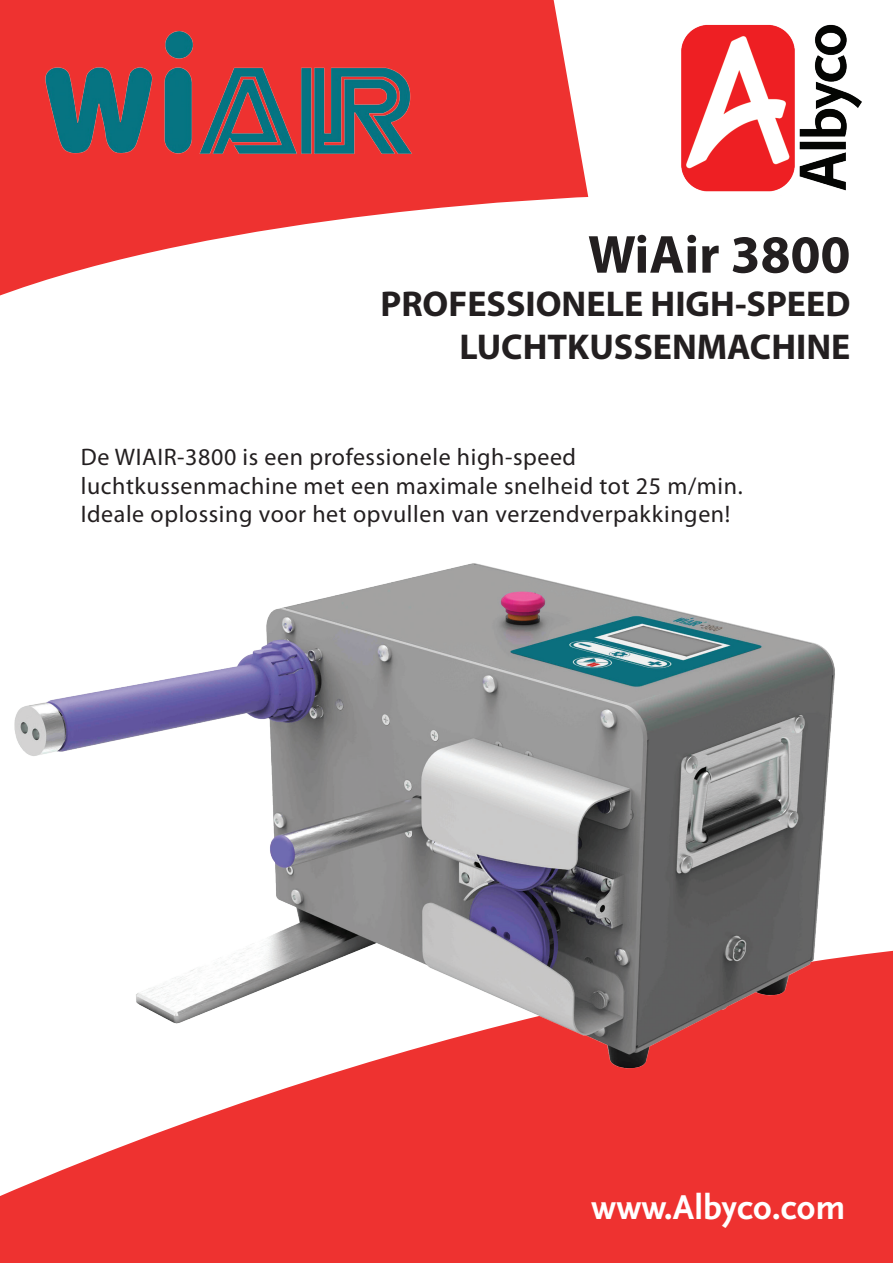
<style>
.page{position:relative;width:893px;height:1263px;background:#fff}
.page>*{position:absolute;margin:0;border:0;box-sizing:border-box;transform-origin:0 0}
.t1{font:700 54px "Myriad Pro";color:#231f20}
.t2{font:700 36px/43.2px "Myriad Pro";color:#231f20;text-align:right}
.t3{font:36px "Scala Sans Bold LF";color:#fff}
.t4{font:24px "Myriad Pro";letter-spacing:.025em;color:#231f20}
</style>
<div class="page">
<svg style="left:0;top:0;width:588px;height:296px;fill:#ee3230"></svg>
<svg style="left:0;top:950px;width:893px;height:313px;background:#ef403e"></svg>
<img style="left:681px;top:24px;width:181px;height:168px">
<img style="left:0;top:563px;width:850px;height:542px">
<img style="left:29px;top:14px;width:394px;height:143px">
<p class="t1" style="left:588px;top:219px;width:264px">WiAir 3800</p>
<p class="t2" style="left:380px;top:281px;width:471px">PROFESSIONELE HIGH-SPEED<br>LUCHTKUSSENMACHINE</p>
<p class="t4" style="left:81px;top:444px;width:497px">De WIAIR-3800 is een professionele high-speed</p>
<p class="t4" style="left:81px;top:472px;width:663px">luchtkussenmachine met een maximale snelheid tot 25 m/min.</p>
<p class="t4" style="left:81px;top:501px;width:651px">Ideale oplossing voor het opvullen van verzendverpakkingen!</p>
<p class="t3" style="left:591px;top:1188px;width:256px">www.Albyco.com</p>
</div>
